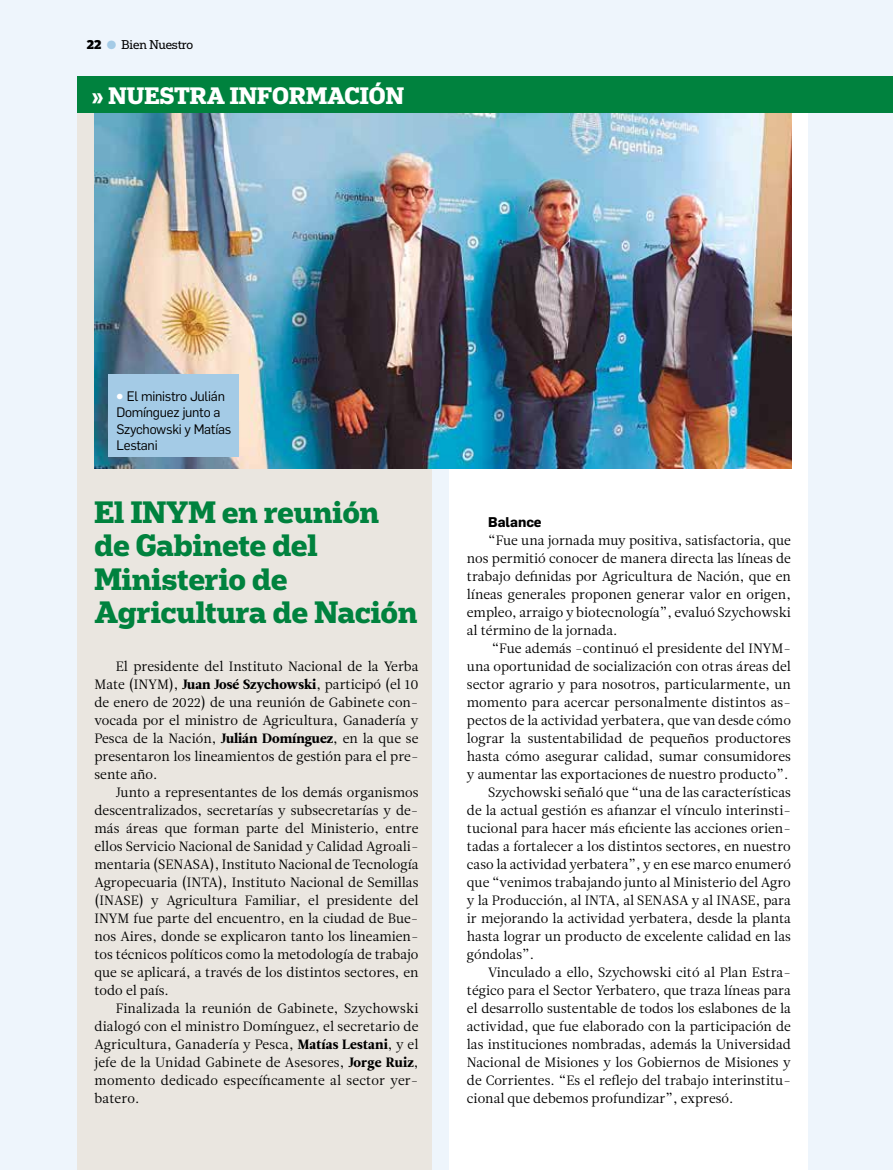
<style>
.page{position:relative;width:893px;height:1170px;background:#fff}
.page>*{position:absolute;margin:0;border:0;box-sizing:border-box;transform-origin:0 0}
.t1{font:700 29.25px/33.2px "Popular";color:#00823e}
.t2{font:700 22.5px "Popular";color:#fff}
.t3{font:700 13.8px "Flama";color:#000}
.t4{font:13.5px/18px "Leitura News Roman 1";color:#000;text-align:justify}
.t5{font:13.5px/16.5px "Flama";letter-spacing:-.02em;color:#000}
.t6{font:12px "Popular";letter-spacing:-.02em;color:#000}
.s1{font-weight:900}
.s2{color:#a4cbe6}
.s3{font-family:"Zapf Book ITC Std";font-weight:800;color:#fff}
.s4{font-family:"Leitura News Roman 4"}
</style>
<div class="page">
<div style="left:0;top:0;width:893px;height:1169px;background:#eef5fc"></div>
<div style="left:77px;top:94px;width:355px;height:1075px;background:#eae6e0"></div>
<div style="left:450px;top:94px;width:358px;height:1075px;background:#fff"></div>
<img style="left:94px;top:113px;width:698px;height:355px">
<div style="left:77px;top:77px;width:816px;height:36px;background:#00823e"></div>
<div style="left:108px;top:374px;width:131px;height:82px;background:#a4cbe6"></div>
<p class="t6" style="left:87px;top:37px;width:108px"><span class="s1">22</span> <span class="s2">●</span> Bien Nuestro</p>
<h2 class="t2" style="left:92px;top:80px;width:314px">» NUESTRA INFORMACIÓN</h2>
<p class="t5" style="left:117px;top:387px;width:116px"><span class="s3">•</span> El ministro Julián<br>Domínguez junto a<br>Szychowski y Matías<br>Lestani</p>
<h1 class="t1" style="left:94px;top:495px;width:324px">El INYM en reunión de Gabinete del<br>Ministerio de<br>Agricultura de Nación</h1>
<p class="t4" style="left:94px;top:657px;width:326px;text-indent:21px">El presidente del Instituto Nacional de la Yerba Mate (INYM), <span class="s4">Juan José Szychowski</span>, participó (el 10 de enero de 2022) de una reunión de Gabinete con&shy;vocada por el ministro de Agricultura, Ganadería y Pesca de la Nación, <span class="s4">Julián Domínguez</span>, en la que se presentaron los lineamientos de gestión para el pre&shy;sente año.</p>
<p class="t4" style="left:94px;top:783px;width:326px;text-indent:21px">Junto a representantes de los demás organismos descentralizados, secretarías y subsecretarías y de&shy;más áreas que forman parte del Ministerio, entre ellos Servicio Nacional de Sanidad y Calidad Agroali&shy;mentaria (SENASA), Instituto Nacional de Tecnología Agropecuaria (INTA), Instituto Nacional de Semillas (INASE) y Agricultura Familiar, el presidente del INYM fue parte del encuentro, en la ciudad de Bue&shy;nos Aires, donde se explicaron tanto los lineamien&shy;tos técnicos políticos como la metodología de trabajo que se aplicará, a través de los distintos sectores, en todo el país.</p>
<p class="t4" style="left:94px;top:999px;width:326px;text-indent:21px">Finalizada la reunión de Gabinete, Szychowski dialogó con el ministro Domínguez, el secretario de Agricultura, Ganadería y Pesca, <span class="s4">Matías Lestani</span>, y el jefe de la Unidad Gabinete de Asesores, <span class="s4">Jorge Ruiz</span>, momento dedicado específicamente al sector yer&shy;batero.</p>
<p class="t3" style="left:488px;top:512px;width:55px">Balance</p>
<p class="t4" style="left:467px;top:531px;width:326px;text-indent:21px">“Fue una jornada muy positiva, satisfactoria, que nos permitió conocer de manera directa las líneas de trabajo definidas por Agricultura de Nación, que en líneas generales proponen generar valor en origen, empleo, arraigo y biotecnología”, evaluó Szychowski al término de la jornada.</p>
<p class="t4" style="left:492px;top:639px;width:301px">“Fue además -continuó el presidente del INYM-</p>
<p class="t4" style="left:467px;top:657px;width:325px">una oportunidad de socialización con otras áreas del</p>
<p class="t4" style="left:467px;top:675px;width:325px">sector agrario y para nosotros, particularmente, un</p>
<p class="t4" style="left:467px;top:693px;width:325px">momento para acercar personalmente distintos as-</p>
<p class="t4" style="left:467px;top:711px;width:325px">pectos de la actividad yerbatera, que van desde cómo</p>
<p class="t4" style="left:467px;top:729px;width:326px">lograr la sustentabilidad de pequeños productores</p>
<p class="t4" style="left:467px;top:747px;width:325px">hasta cómo asegurar calidad, sumar consumidores</p>
<p class="t4" style="left:467px;top:765px;width:323px">y aumentar las exportaciones de nuestro producto”.</p>
<p class="t4" style="left:488px;top:783px;width:304px">Szychowski señaló que “una de las características</p>
<p class="t4" style="left:467px;top:801px;width:326px">de la actual gestión es afianzar el vínculo interinsti-</p>
<p class="t4" style="left:467px;top:819px;width:325px">tucional para hacer más eficiente las acciones orien-</p>
<p class="t4" style="left:467px;top:837px;width:325px">tadas a fortalecer a los distintos sectores, en nuestro</p>
<p class="t4" style="left:467px;top:855px;width:325px">caso la actividad yerbatera”, y en ese marco enumeró</p>
<p class="t4" style="left:467px;top:873px;width:325px">que “venimos trabajando junto al Ministerio del Agro</p>
<p class="t4" style="left:467px;top:891px;width:325px">y la Producción, al INTA, al SENASA y al INASE, para</p>
<p class="t4" style="left:467px;top:909px;width:325px">ir mejorando la actividad yerbatera, desde la planta</p>
<p class="t4" style="left:467px;top:927px;width:325px">hasta lograr un producto de excelente calidad en las</p>
<p class="t4" style="left:467px;top:945px;width:69px">góndolas”.</p>
<p class="t4" style="left:488px;top:963px;width:304px">Vinculado a ello, Szychowski citó al Plan Estra-</p>
<p class="t4" style="left:467px;top:981px;width:325px">tégico para el Sector Yerbatero, que traza líneas para</p>
<p class="t4" style="left:467px;top:999px;width:326px">el desarrollo sustentable de todos los eslabones de la</p>
<p class="t4" style="left:467px;top:1017px;width:325px">actividad, que fue elaborado con la participación de</p>
<p class="t4" style="left:467px;top:1035px;width:325px">las instituciones nombradas, además la Universidad</p>
<p class="t4" style="left:467px;top:1053px;width:326px">Nacional de Misiones y los Gobiernos de Misiones y</p>
<p class="t4" style="left:467px;top:1071px;width:325px">de Corrientes. “Es el reflejo del trabajo interinstitu-</p>
<p class="t4" style="left:467px;top:1089px;width:268px">cional que debemos profundizar”, expresó.</p>
</div>
